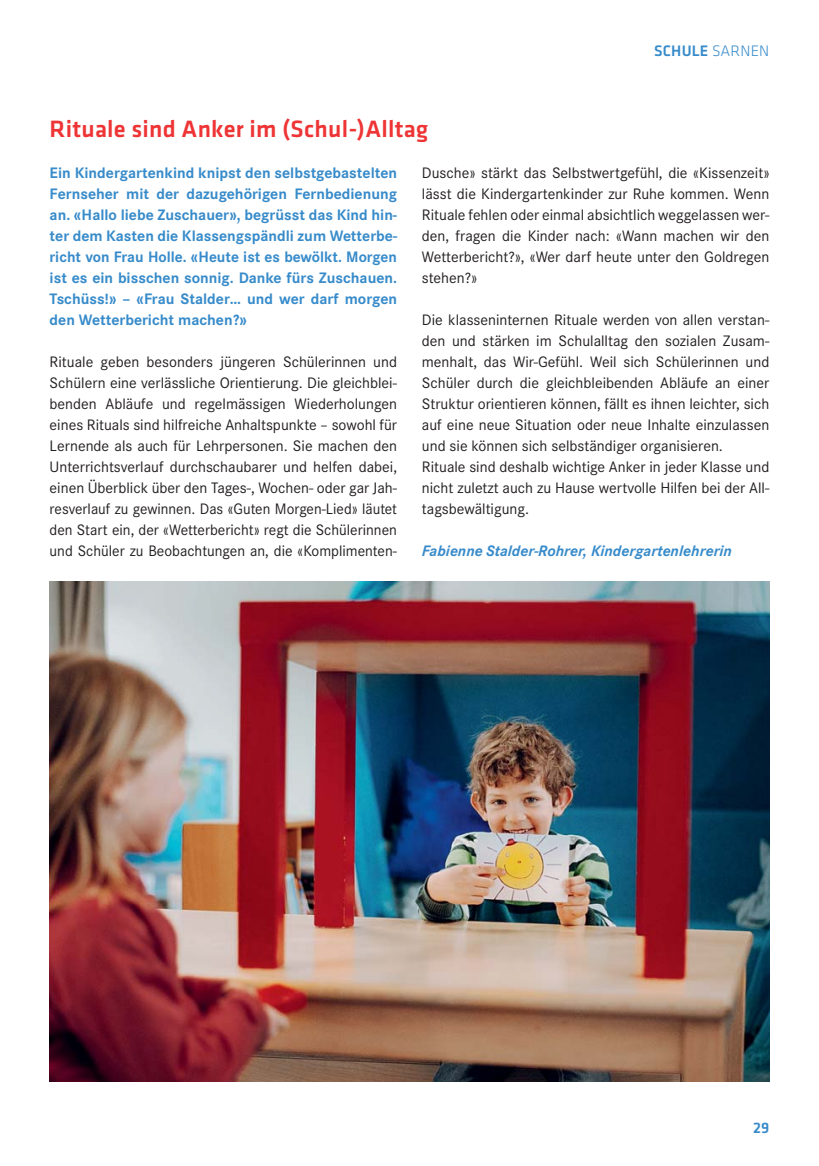
<style>
.page{position:relative;width:819px;height:1166px;background:#fff}
.page>*{position:absolute;margin:0;border:0;box-sizing:border-box;transform-origin:0 0}
.t1{font:500 24.5px "Klavika";letter-spacing:.01em;color:#ee3435}
.t2{font:15.75px/21px "Corporate S";color:#231f20;text-align:justify}
.t3{font:700 15.75px/21px "Corporate S";color:#378bca;text-align:justify}
.t4{font:italic 700 15.75px "Corporate S";color:#378bca}
.t5{font:500 15.75px "Klavika";letter-spacing:.01em;color:#378bca}
.s1{font-weight:300}
</style>
<div class="page">
<img style="left:50px;top:582px;width:719px;height:499px">
<p class="t5" style="left:654px;top:45px;width:117px">SCHULE <span class="s1">SARNEN</span></p>
<h1 class="t1" style="left:50px;top:120px;width:380px">Rituale sind Anker im (Schul-)Alltag</h1>
<p class="t3" style="left:50px;top:164px;width:349px">Ein Kindergartenkind knipst den selbstgebastelten Fernseher mit der dazugehörigen Fernbedienung an. «Hallo liebe Zuschauer», begrüsst das Kind hin&shy;ter dem Kasten die Klassengspändli zum Wetterbe&shy;richt von Frau Holle. «Heute ist es bewölkt. Morgen ist es ein bisschen sonnig. Danke fürs Zuschauen.<br>Tschüss!» – «Frau Stalder… und wer darf morgen den Wetterbericht machen?»</p>
<p class="t2" style="left:50px;top:353px;width:349px">Rituale geben besonders jüngeren Schülerinnen und Schülern eine verlässliche Orientierung. Die gleichblei&shy;benden Abläufe und regelmässigen Wiederholungen eines Rituals sind hilfreiche Anhaltspunkte – sowohl für Lernende als auch für Lehrpersonen. Sie machen den Unterrichtsverlauf durchschaubarer und helfen dabei, einen Überblick über den Tages-, Wochen- oder gar Jah&shy;resverlauf zu gewinnen. Das «Guten Morgen-Lied» läutet den Start ein, der «Wetterbericht» regt die Schülerinnen und Schüler zu Beobachtungen an, die «Komplimenten-</p>
<p class="t2" style="left:422px;top:164px;width:349px">Dusche» stärkt das Selbstwertgefühl, die «Kissenzeit» lässt die Kindergartenkinder zur Ruhe kommen. Wenn Rituale fehlen oder einmal absichtlich weggelassen wer&shy;den, fragen die Kinder nach: «Wann machen wir den Wetterbericht?», «Wer darf heute unter den Goldregen stehen?»</p>
<p class="t2" style="left:422px;top:311px;width:349px;text-align:left">Die klasseninternen Rituale werden von allen verstan&shy;den und stärken im Schulalltag den sozialen Zusam&shy;menhalt, das Wir-Gefühl. Weil sich Schülerinnen und Schüler durch die gleichbleibenden Abläufe an einer Struktur orientieren können, fällt es ihnen leichter, sich auf eine neue Situation oder neue Inhalte einzulassen und sie können sich selbständiger organisieren.<br>Rituale sind deshalb wichtige Anker in jeder Klasse und nicht zuletzt auch zu Hause wertvolle Hilfen bei der All&shy;tagsbewältigung.</p>
<p class="t4" style="left:422px;top:545px;width:311px">Fabienne Stalder-Rohrer, Kindergartenlehrerin</p>
<p class="t5" style="left:753px;top:1122px;width:18px">29</p>
</div>
